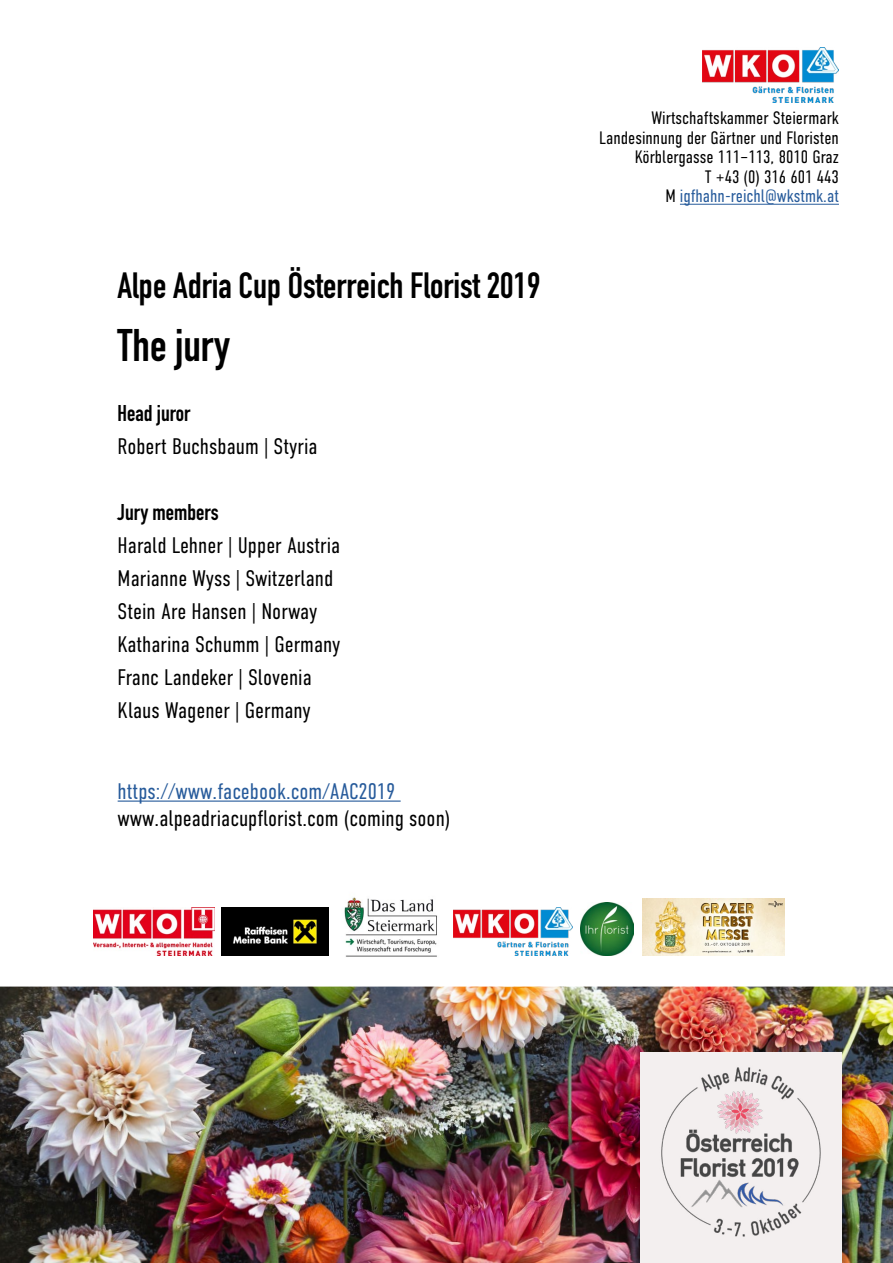
<style>
.page{position:relative;width:893px;height:1263px;background:#fff}
.page>*{position:absolute;margin:0;border:0;box-sizing:border-box;transform-origin:0 0}
.t1{font:700 45px "DIN Condensed";color:#000}
.t2{font:700 36px "DIN Condensed";color:#000}
.t3{font:300 22.5px/33px "DIN Condensed";color:#000}
.t4{font:300 22.5px "DIN Condensed";color:#275b9b}
.t5{font:700 22.5px "DIN Condensed";color:#000}
.t6{font:300 18px/19.5px "DIN Condensed";color:#000;text-align:right}
.s1{color:#275b9b}
</style>
<div class="page">
<hr style="left:680px;top:204px;width:159px;height:1px;background:#275b9b">
<hr style="left:118px;top:800px;width:283px;height:2px;background:#275b9b">
<img style="left:94px;top:907px;width:120px;height:48px">
<img style="left:221px;top:907px;width:107px;height:48px">
<img style="left:344px;top:897px;width:93px;height:60px">
<img style="left:453px;top:907px;width:120px;height:48px">
<img style="left:581px;top:902px;width:52px;height:53px">
<img style="left:642px;top:898px;width:142px;height:57px">
<img style="left:0;top:986px;width:893px;height:277px">
<img style="left:703px;top:48px;width:136px;height:54px">
<div style="left:634px;top:1059px;width:218px;height:204px;background:#000;opacity:.33"></div>
<div style="left:640px;top:1052px;width:202px;height:211px;background:#f3efef"></div>
<img style="left:661px;top:1067px;width:160px;height:170px">
<h2 class="t2" style="left:118px;top:261px;width:424px">Alpe Adria Cup Österreich Florist 2019</h2>
<h1 class="t1" style="left:118px;top:315px;width:114px">The jury</h1>
<p class="t5" style="left:118px;top:398px;width:74px">Head juror</p>
<p class="t3" style="left:118px;top:430px;width:201px">Robert Buchsbaum | Styria</p>
<p class="t5" style="left:118px;top:497px;width:103px">Jury members</p>
<p class="t3" style="left:118px;top:529px;width:224px">Harald Lehner | Upper Austria<br>Marianne Wyss | Switzerland<br>Stein Are Hansen | Norway<br>Katharina Schumm | Germany<br>Franc Landeker | Slovenia<br>Klaus Wagener | Germany</p>
<p class="t4" style="left:118px;top:778px;width:279px">https://www.facebook.com/AAC2019</p>
<p class="t3" style="left:118px;top:802px;width:334px">www.alpeadriacupflorist.com (coming soon)</p>
<p class="t6" style="left:599px;top:109px;width:241px">Wirtschaftskammer Steiermark<br>Landesinnung der Gärtner und Floristen<br>Körblergasse 111–113, 8010 Graz<br>T +43 (0) 316 601 443<br>M <span class="s1">igfhahn-reichl@wkstmk.at</span></p>
</div>
